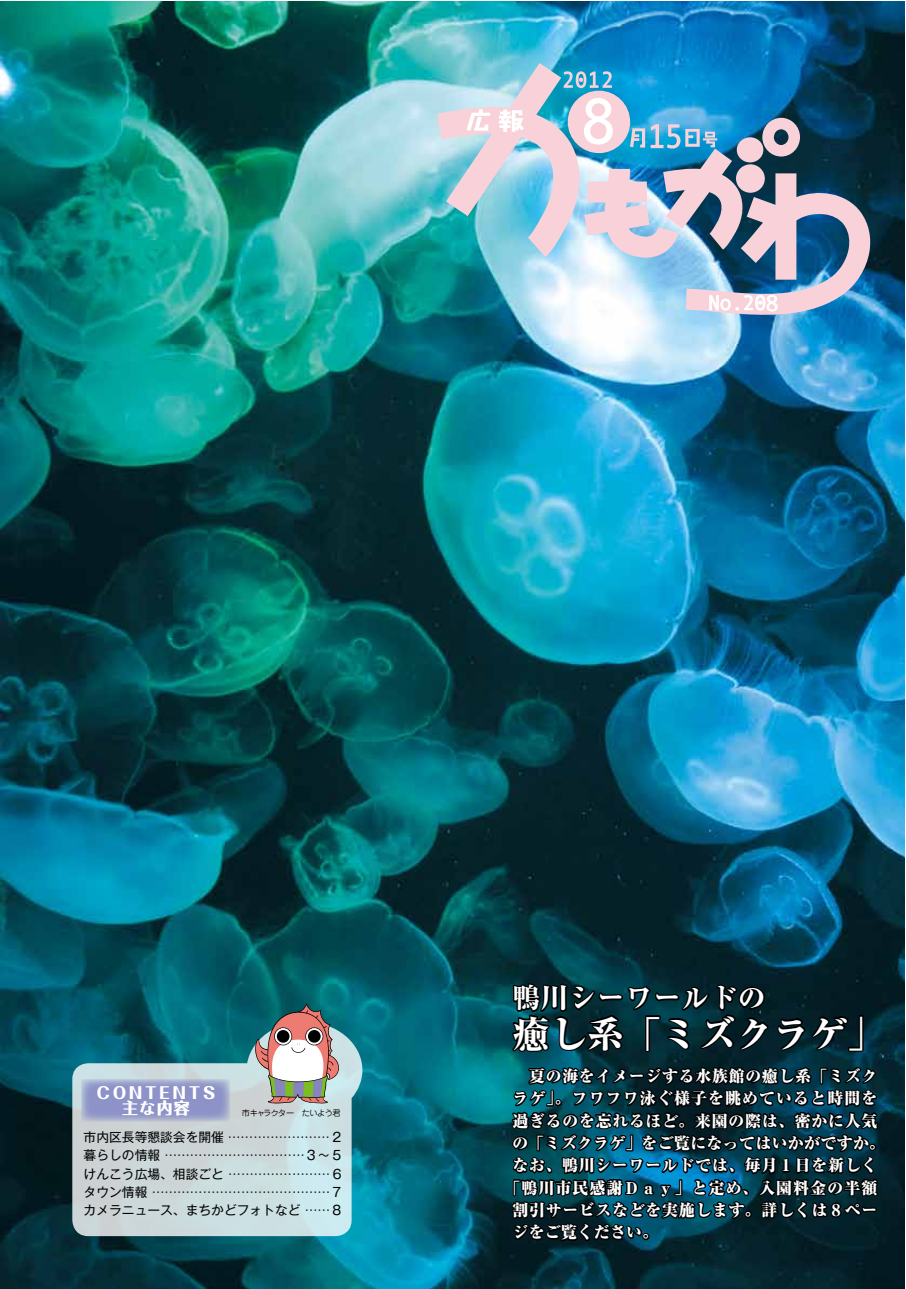
<style>
.page{position:relative;width:906px;height:1289px;background:#fff}
.page>*{position:absolute;margin:0;border:0;box-sizing:border-box;transform-origin:0 0}
.t1{font:63.75px "Andale Mono";color:#fff}
.t2{font:800 37.2px "Ryumin Pr 6 N";color:#fff}
.t3{font:800 27.6px "Ryumin Pr 6 N";letter-spacing:.02em;color:#fff}
.t4{font:20.7px "Andale Mono";color:#fff}
.t5{font:800 expanded 15.9px "Ryumin Pr 6 N";letter-spacing:.045em;color:#fff}
.t6{font:800 expanded 15.9px "Ryumin Pr 6 N";letter-spacing:.07em;color:#fff}
.t7{font:800 expanded 15.9px "Ryumin Pr 6 N";letter-spacing:.02em;color:#fff}
.t8{font:800 15.9px/15.9px "Folk Pro";letter-spacing:.2em;color:#fff;text-align:center}
.t9{font:12.75px/18.1px "Gothic MB101 Pro";color:#000;text-align:justify}
.t10{font:8.1px "Jun 201 Pro";letter-spacing:-.06em;color:#000}
.s1{font-family:"Koz Min Pro"}
</style>
<div class="page">
<img style="left:0;top:1px;width:904px;height:1287px">
<img style="left:437px;top:63px;width:434px;height:253px">
<svg style="left:495px;top:925px;width:386px;height:363px;background:#022934"></svg>
<svg style="left:72px;top:1021px;width:290px;height:215px;background:#a3c3c8"></svg>
<svg style="left:81px;top:1079px;width:149px;height:42px;background:#969dca"></svg>
<svg style="left:254px;top:1003px;width:85px;height:100px"></svg>
<h1 class="t1" style="left:579px;top:85px;width:40px">8</h1>
<h3 class="t4" style="left:708px;top:291px;width:72px">No.20<span class="s1">8</span></h3>
<p class="t8" style="left:97px;top:1082px;width:120px">CONTENTS主な内容</p>
<p class="t9" style="left:84px;top:1126px;width:261px">市内区長等懇談会を開催 ……………………２暮らしの情報 ……………………………３～５けんこう広場、相談ごと ……………………６タウン情報 ……………………………………７カメラニュース、まちかどフォトなど ……８</p>
<p class="t10" style="left:242px;top:1106px;width:100px">市キャラクター　たいよう君</p>
<h3 class="t3" style="left:512px;top:976px;width:255px">鴨川シーワールドの</h3>
<h2 class="t2" style="left:512px;top:1004px;width:374px">癒し系「ミズクラゲ」</h2>
<p class="t5" style="left:512px;top:1063px;width:366px">　夏の海をイメージする水族館の癒し系「ミズク</p>
<p class="t6" style="left:512px;top:1085px;width:366px">ラゲ」。フワフワ泳ぐ様子を眺めていると時間を</p>
<p class="t5" style="left:512px;top:1108px;width:366px">過ぎるのを忘れるほど。来園の際は、密かに人気</p>
<p class="t7" style="left:512px;top:1130px;width:374px">の「ミズクラゲ」をご覧になってはいかがですか。</p>
<p class="t5" style="left:512px;top:1152px;width:366px">なお、鴨川シーワールドでは、毎月１日を新しく</p>
<p class="t6" style="left:504px;top:1175px;width:374px">「鴨川市民感謝Ｄａｙ」と定め、入園料金の半額</p>
<p class="t5" style="left:512px;top:1197px;width:366px">割引サービスなどを実施します。詳しくは８ペー</p>
<p class="t7" style="left:512px;top:1219px;width:148px">ジをご覧ください。</p>
</div>
